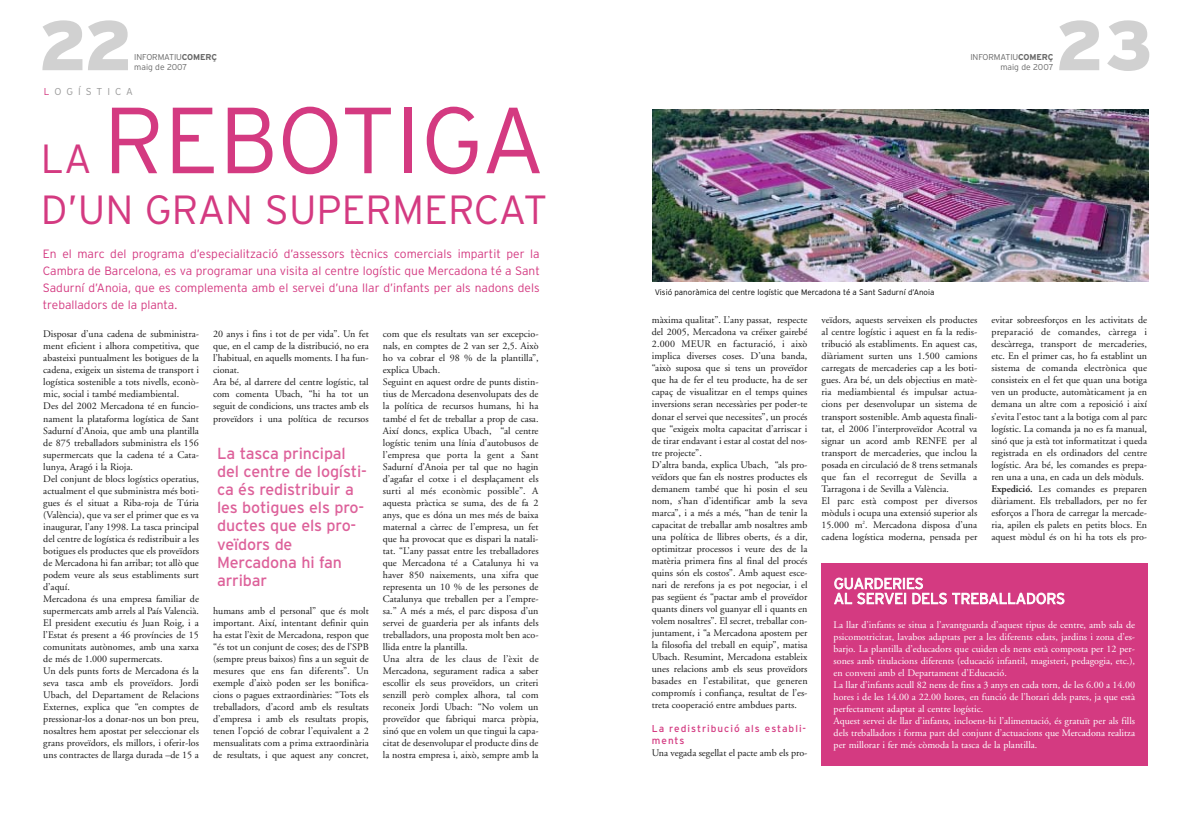
<style>
.page{position:relative;width:1191px;height:823px;background:#fff}
.page>*{position:absolute;margin:0;border:0;box-sizing:border-box;transform-origin:0 0}
.t1{font:300 93.5px "Interstate";color:#d43a81}
.t2{font:900 70px "Interstate";color:#d1d1d1}
.t3{font:300 40.7px "Interstate";color:#d43a81}
.t4{font:16px/18px "Interstate";letter-spacing:-.01em;color:#dd619a}
.t5{font:300 15px/15px "Interstate";color:#fff}
.t6{font:300 12px/17px "Interstate";color:#d43a81;text-align:justify}
.t7{font:10px/12px "Adobe Garamond";color:#1a1a1a}
.t8{font:10px/12px "Adobe Garamond";color:#fff}
.t9{font:10px/12px "Interstate";letter-spacing:.1em;color:#d43a81}
.t10{font:300 10px "Interstate";letter-spacing:.5em;color:#999}
.t11{font:300 8.5px/10.2px "Interstate";letter-spacing:-.015em;color:#666}
.t12{font:300 8px "Interstate";color:#000}
.s1{font-weight:700}
.s2{color:#d43a81}
.s3{font-weight:600}
</style>
<div class="page">
<div style="left:821px;top:563px;width:326px;height:202px;background:#d43a81"></div>
<img style="left:652px;top:109px;width:496px;height:173px">
<h2 class="t2" style="left:39px;top:5px;width:96px">22</h2>
<h2 class="t2" style="left:1055px;top:5px;width:98px">23</h2>
<p class="t11" style="left:134px;top:52px;width:85px">INFORMATIU<span class="s1">COMERÇ </span>maig de 2007</p>
<p class="t11" style="left:1000px;top:62px;width:55px">maig de 2007</p>
<p class="t11" style="left:970px;top:52px;width:85px">INFORMATIU<span class="s1">COMERÇ</span></p>
<p class="t10" style="left:44px;top:85px;width:91px"><span class="s2">L</span>OGÍSTICA</p>
<h1 class="t1" style="left:103px;top:86px;width:443px">REBOTIGA</h1>
<h3 class="t3" style="left:41px;top:186px;width:508px">D’UN GRAN SUPERMERCAT</h3>
<h3 class="t3" style="left:41px;top:135px;width:52px">LA</h3>
<p class="t6" style="left:43px;top:245px;width:498px">En el marc del programa d’especialització d’assessors tècnics comercials impartit per la Cambra de Barcelona, es va programar una visita al centre logístic que Mercadona té a Sant Sadurní d’Anoia, que es complementa amb el servei d’una llar d’infants per als nadons dels treballadors de la planta.</p>
<p class="t7" style="left:43px;top:329px;width:157px">Disposar d’una cadena de subministra&shy;ment eficient i alhora competitiva, que abasteixi puntualment les botigues de la cadena, exigeix un sistema de transport i logística sostenible a tots nivells, econò&shy;mic, social i també mediambiental.<br>Des del 2002 Mercadona té en funcio&shy;nament la plataforma logística de Sant Sadurní d’Anoia, que amb una plantilla de 875 treballadors subministra els 156 supermercats que la cadena té a Cata&shy;lunya, Aragó i la Rioja.<br>Del conjunt de blocs logístics operatius, actualment el que subministra més boti&shy;gues és el situat a Riba-roja de Túria (València), que va ser el primer que es va inaugurar, l’any 1998. La tasca principal del centre de logística és redistribuir a les botigues els productes que els proveïdors de Mercadona hi fan arribar; tot allò que podem veure als seus establiments surt d’aquí.<br>Mercadona és una empresa familiar de supermercats amb arrels al País Valencià.<br>El president executiu és Juan Roig, i a l’Estat és present a 46 províncies de 15 comunitats autònomes, amb una xarxa de més de 1.000 supermercats.<br>Un dels punts forts de Mercadona és la seva tasca amb els proveïdors. Jordi Ubach, del Departament de Relacions Externes, explica que “en comptes de pressionar-los a donar-nos un bon preu, nosaltres hem apostat per seleccionar els grans proveïdors, els millors, i oferir-los uns contractes de llarga durada –de 15 a</p>
<p class="t7" style="left:213px;top:329px;width:157px">20 anys i fins i tot de per vida”. Un fet que, en el camp de la distribució, no era l’habitual, en aquells moments. I ha fun&shy;cionat.<br>Ara bé, al darrere del centre logístic, tal com comenta Ubach, “hi ha tot un seguit de condicions, uns tractes amb els proveïdors i una política de recursos</p>
<h3 class="t4" style="left:217px;top:444px;width:151px">La tasca principal del centre de logísti&shy;ca és redistribuir a les botigues els pro&shy;ductes que els pro&shy;veïdors de<br>Mercadona hi fan arribar</h3>
<p class="t7" style="left:213px;top:605px;width:157px;text-align:justify">humans amb el personal” que és molt important. Així, intentant definir quin ha estat l’èxit de Mercadona, respon que “és tot un conjunt de coses; des de l’SPB (sempre preus baixos) fins a un seguit de mesures que ens fan diferents”. Un exemple d’això poden ser les bonifica&shy;cions o pagues extraordinàries: “Tots els treballadors, d’acord amb els resultats d’empresa i amb els resultats propis, tenen l’opció de cobrar l’equivalent a 2 mensualitats com a prima extraordinària de resultats, i que aquest any concret,</p>
<p class="t7" style="left:383px;top:329px;width:157px">com que els resultats van ser excepcio&shy;nals, en comptes de 2 van ser 2,5. Això ho va cobrar el 98 % de la plantilla”, explica Ubach.<br>Seguint en aquest ordre de punts distin&shy;tius de Mercadona desenvolupats des de la política de recursos humans, hi ha també el fet de treballar a prop de casa.<br>Així doncs, explica Ubach, “al centre logístic tenim una línia d’autobusos de l’empresa que porta la gent a Sant Sadurní d’Anoia per tal que no hagin d’agafar el cotxe i el desplaçament els surti al més econòmic possible”. A aquesta pràctica se suma, des de fa 2 anys, que es dóna un mes més de baixa maternal a càrrec de l’empresa, un fet que ha provocat que es dispari la natali&shy;tat. “L’any passat entre les treballadores que Mercadona té a Catalunya hi va haver 850 naixements, una xifra que representa un 10 % de les persones de Catalunya que treballen per a l’empre&shy;sa.” A més a més, el parc disposa d’un servei de guarderia per als infants dels treballadors, una proposta molt ben aco&shy;llida entre la plantilla.<br>Una altra de les claus de l’èxit de Mercadona, segurament radica a saber escollir els seus proveïdors, un criteri senzill però complex alhora, tal com reconeix Jordi Ubach: “No volem un proveïdor que fabriqui marca pròpia, sinó que en volem un que tingui la capa&shy;citat de desenvolupar el producte dins de la nostra empresa i, això, sempre amb la</p>
<p class="t12" style="left:654px;top:287px;width:281px">Visió panoràmica del centre logístic que Mercadona té a Sant Sadurní d’Anoia</p>
<p class="t7" style="left:652px;top:315px;width:157px">màxima qualitat”. L’any passat, respecte del 2005, Mercadona va créixer gairebé 2.000 MEUR en facturació, i això implica diverses coses. D’una banda, “això suposa que si tens un proveïdor que ha de fer el teu producte, ha de ser capaç de visualitzar en el temps quines inversions seran necessàries per poder-te donar el servei que necessites”, un procés que “exigeix molta capacitat d’arriscar i de tirar endavant i estar al costat del nos&shy;tre projecte”.<br>D’altra banda, explica Ubach, “als pro&shy;veïdors que fan els nostres productes els demanem també que hi posin el seu nom, s’han d’identificar amb la seva marca”, i a més a més, “han de tenir la capacitat de treballar amb nosaltres amb una política de llibres oberts, és a dir, optimitzar processos i veure des de la matèria primera fins al final del procés quins són els costos”. Amb aquest esce&shy;nari de rerefons ja es pot negociar, i el pas següent és “pactar amb el proveïdor quants diners vol guanyar ell i quants en volem nosaltres”. El secret, treballar con&shy;juntament, i “a Mercadona apostem per la filosofia del treball en equip”, matisa Ubach. Resumint, Mercadona estableix unes relacions amb els seus proveïdors basades en l’estabilitat, que generen compromís i confiança, resultat de l’es&shy;treta cooperació entre ambdues parts.</p>
<p class="t9" style="left:652px;top:722px;width:156px">La redistribució als establi&shy;ments</p>
<p class="t7" style="left:652px;top:747px;width:157px">Una vegada segellat el pacte amb els pro-</p>
<p class="t7" style="left:821px;top:315px;width:157px">veïdors, aquests serveixen els productes al centre logístic i aquest en fa la redis&shy;tribució als establiments. En aquest cas, diàriament surten uns 1.500 camions carregats de mercaderies cap a les boti&shy;gues. Ara bé, un dels objectius en matè&shy;ria mediambiental és impulsar actua&shy;cions per desenvolupar un sistema de transport sostenible. Amb aquesta finali&shy;tat, el 2006 l’interproveïdor Acotral va signar un acord amb RENFE per al transport de mercaderies, que inclou la posada en circulació de 8 trens setmanals que fan el recorregut de Sevilla a Tarragona i de Sevilla a València.<br>El parc està compost per diversos mòduls i ocupa una extensió superior als 15.000 m<sup>2</sup>. Mercadona disposa d’una cadena logística moderna, pensada per</p>
<p class="t7" style="left:991px;top:315px;width:157px">evitar sobreesforços en les activitats de preparació de comandes, càrrega i descàrrega, transport de mercaderies, etc. En el primer cas, ho fa establint un sistema de comanda electrònica que consisteix en el fet que quan una botiga ven un producte, automàticament ja en demana un altre com a reposició i així s’evita l’estoc tant a la botiga com al parc logístic. La comanda ja no es fa manual, sinó que ja està tot informatitzat i queda registrada en els ordinadors del centre logístic. Ara bé, les comandes es prepa&shy;ren una a una, en cada un dels mòduls.<br><span class="s3">Expedició.</span> Les comandes es preparen diàriament. Els treballadors, per no fer esforços a l’hora de carregar la mercade&shy;ria, apilen els palets en petits blocs. En aquest mòdul és on hi ha tots els pro-</p>
<h3 class="t5" style="left:834px;top:575px;width:233px">GUARDERIES<br>AL SERVEI DELS TREBALLADORS</h3>
<p class="t8" style="left:833px;top:619px;width:303px">La llar d’infants se situa a l’avantguarda d’aquest tipus de centre, amb sala de psicomotricitat, lavabos adaptats per a les diferents edats, jardins i zona d’es&shy;barjo. La plantilla d’educadors que cuiden els nens està composta per 12 per&shy;sones amb titulacions diferents (educació infantil, magisteri, pedagogia, etc.), en conveni amb el Departament d’Educació.<br>La llar d’infants acull 82 nens de fins a 3 anys en cada torn, de les 6.00 a 14.00 hores i de les 14.00 a 22.00 hores, en funció de l’horari dels pares, ja que està perfectament adaptat al centre logístic.<br>Aquest servei de llar d’infants, incloent-hi l’alimentació, és gratuït per als fills dels treballadors i forma part del conjunt d’actuacions que Mercadona realitza per millorar i fer més còmoda la tasca de la plantilla.</p>
</div>
